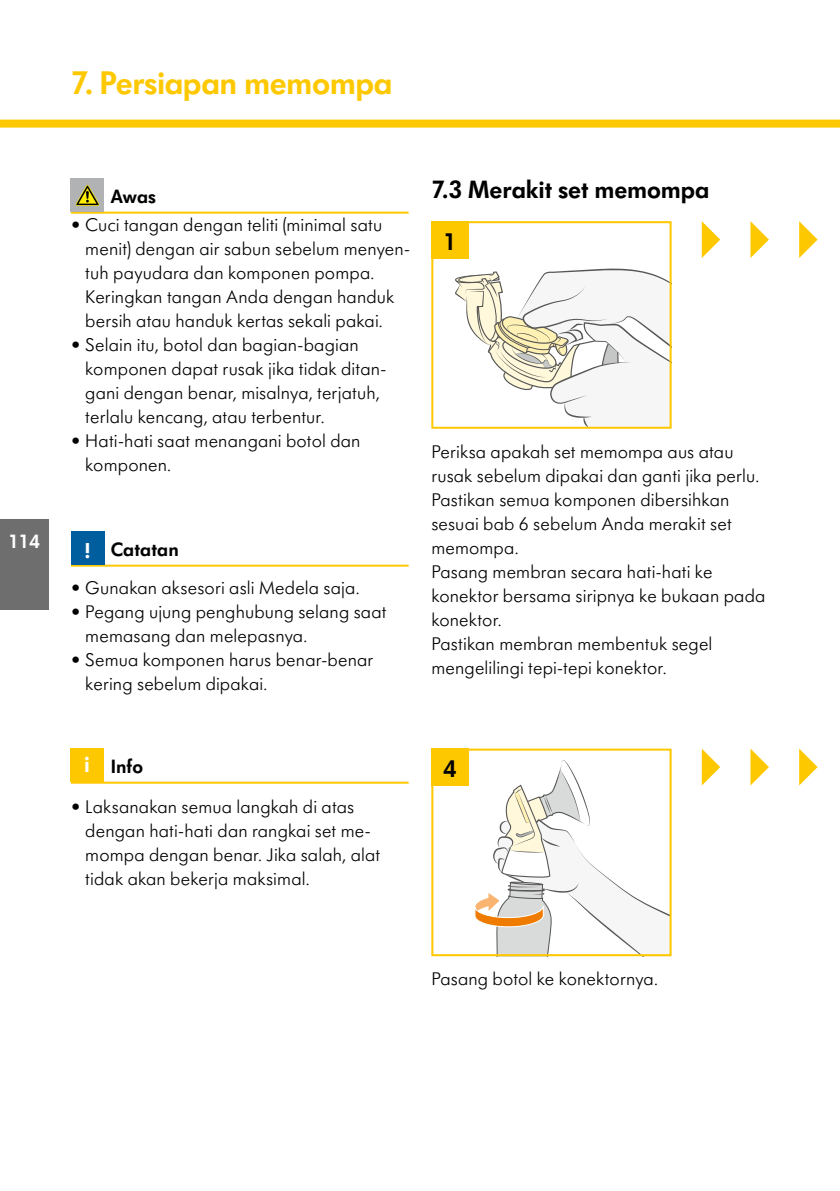
<style>
.page{position:relative;width:840px;height:1191px;background:#fff}
.page>*{position:absolute;margin:0;border:0;box-sizing:border-box;transform-origin:0 0}
.t1{font:600 34px "Futura SB Medela";letter-spacing:-.015em;color:#fec800}
.t2{font:600 26px "Futura SB Medela";letter-spacing:-.005em;color:#000}
.t3{font:600 25px "Futura SB Medela";color:#000}
.t4{font:600 24px "Futura SB Medela";color:#fff}
.t5{font:600 20px "Futura SB Medela";letter-spacing:.005em;color:#000}
.t6{font:600 20px "Futura SB Medela";color:#fff}
.t7{font:300 19px/24px "Futura SB Medela";letter-spacing:.01em;color:#000}
.s1{font-size:24px;color:#fff}
</style>
<div class="page">
<div style="left:0;top:120px;width:839px;height:8px;background:#fec800"></div>
<div style="left:0;top:519px;width:48px;height:90px;background:#6e6e6e"></div>
<div style="left:431px;top:748px;width:240px;height:208px;border:2px solid #fec800"></div>
<div style="left:431px;top:748px;width:38px;height:38px;background:#fec800"></div>
<svg style="left:455px;top:268px;width:213px;height:158px"></svg>
<div style="left:431px;top:221px;width:240px;height:208px;border:2px solid #fec800"></div>
<hr style="left:71px;top:781px;width:337px;height:2px;background:#fec800">
<div style="left:71px;top:748px;width:33px;height:33px;background:#fec800"></div>
<hr style="left:71px;top:564px;width:337px;height:2px;background:#fec800">
<div style="left:71px;top:531px;width:33px;height:33px;background:#005e9f"></div>
<hr style="left:71px;top:212px;width:337px;height:2px;background:#fec800">
<div style="left:71px;top:179px;width:33px;height:33px;background:#b1b2b3"></div>
<svg style="left:76px;top:185px;width:23px;height:21px"></svg>
<svg style="left:473px;top:760px;width:197px;height:196px"></svg>
<div style="left:431px;top:221px;width:38px;height:38px;background:#fec800"></div>
<svg style="left:701px;top:221px;width:18px;height:37px"></svg>
<svg style="left:750px;top:221px;width:18px;height:37px"></svg>
<svg style="left:799px;top:221px;width:18px;height:37px"></svg>
<svg style="left:701px;top:748px;width:18px;height:37px"></svg>
<svg style="left:750px;top:748px;width:18px;height:37px"></svg>
<svg style="left:799px;top:748px;width:18px;height:37px"></svg>
<p class="t6" style="left:8px;top:530px;width:33px">114</p>
<h1 class="t1" style="left:71px;top:62px;width:323px">7. Persiapan memompa</h1>
<p class="t5" style="left:111px;top:185px;width:47px">Awas</p>
<p class="t7" style="left:85px;top:212px;width:326px;text-indent:-14px">• Cuci tangan dengan teliti (minimal satu menit) dengan air sabun sebelum menyen&shy;tuh payudara dan komponen pompa.<br>Keringkan tangan Anda dengan handuk bersih atau handuk kertas sekali pakai.</p>
<p class="t7" style="left:85px;top:332px;width:302px;text-indent:-14px">• Selain itu, botol dan bagian-bagian komponen dapat rusak jika tidak ditan&shy;gani dengan benar, misalnya, terjatuh, terlalu kencang, atau terbentur.</p>
<p class="t7" style="left:85px;top:428px;width:276px;text-indent:-14px">• Hati-hati saat menangani botol dan komponen.</p>
<p class="t4" style="left:90px;top:566px;width:7px;rotate:-180deg">i</p>
<p class="t5" style="left:111px;top:537px;width:70px">Catatan</p>
<p class="t7" style="left:71px;top:575px;width:290px">• Gunakan aksesori asli Medela saja.</p>
<p class="t7" style="left:85px;top:599px;width:303px;text-indent:-14px">• Pegang ujung penghubung selang saat memasang dan melepasnya.</p>
<p class="t7" style="left:85px;top:647px;width:289px;text-indent:-14px">• Semua komponen harus benar-benar kering sebelum dipakai.</p>
<h2 class="t2" style="left:431px;top:174px;width:279px">7.3 Merakit set memompa</h2>
<h3 class="t3" style="left:443px;top:226px;width:15px">1</h3>
<p class="t7" style="left:431px;top:439px;width:335px">Periksa apakah set memompa aus atau rusak sebelum dipakai dan ganti jika perlu.<br>Pastikan semua komponen dibersihkan sesuai bab 6 sebelum Anda merakit set memompa.<br>Pasang membran secara hati-hati ke konektor bersama siripnya ke bukaan pada konektor.<br>Pastikan membran membentuk segel mengelilingi tepi-tepi konektor.</p>
<p class="t5" style="left:84px;top:754px;width:60px"><span class="s1">i</span> Info</p>
<h3 class="t3" style="left:443px;top:754px;width:15px">4</h3>
<p class="t7" style="left:85px;top:794px;width:296px;text-indent:-14px">• Laksanakan semua langkah di atas dengan hati-hati dan rangkai set me&shy;mompa dengan benar. Jika salah, alat tidak akan bekerja maksimal.</p>
<p class="t7" style="left:431px;top:966px;width:228px">Pasang botol ke konektornya.</p>
</div>
